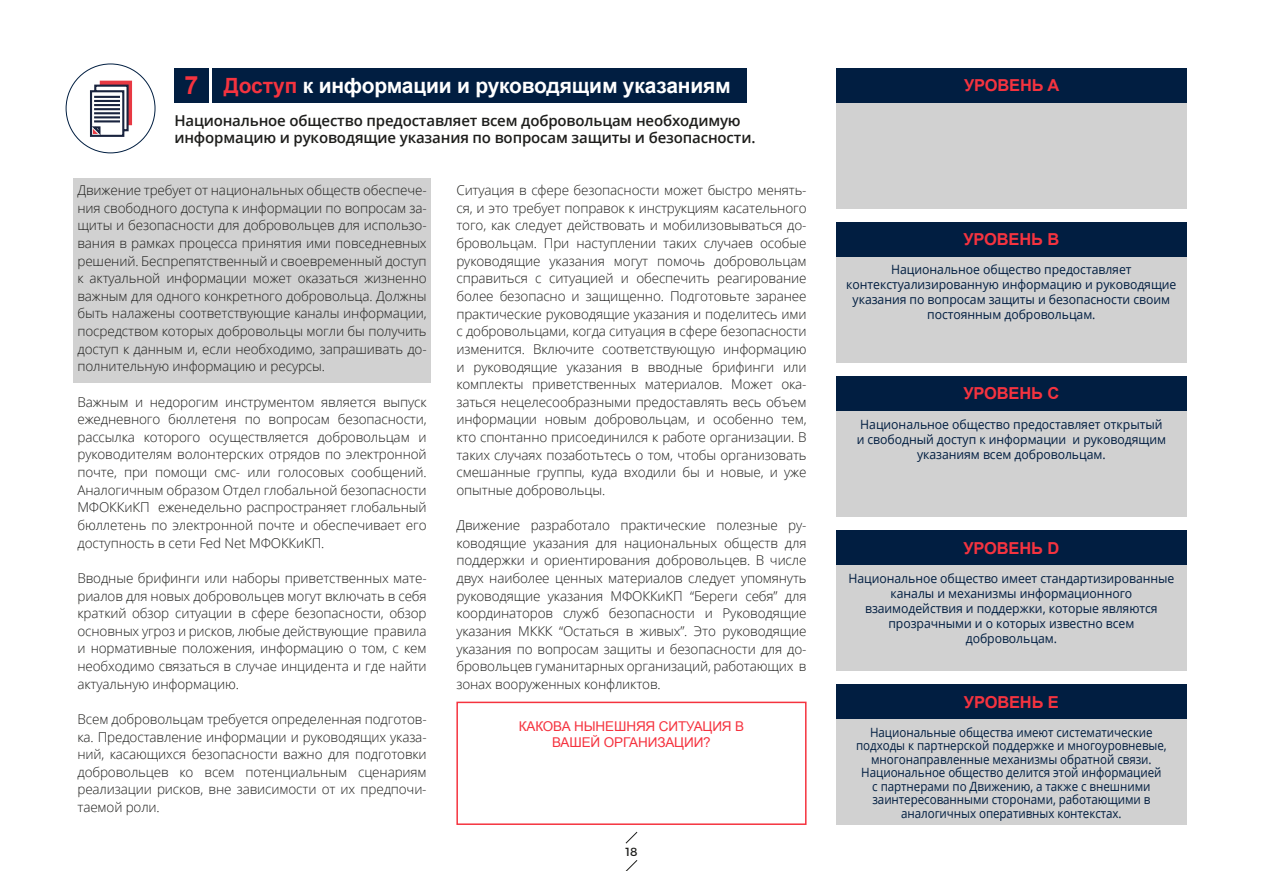
<style>
.page{position:relative;width:1263px;height:893px;background:#fff}
.page>*{position:absolute;margin:0;border:0;box-sizing:border-box;transform-origin:0 0}
.t1{font:700 21px "Arial";letter-spacing:-.01em;color:#fff}
.t2{font:700 16.5px "Arial";letter-spacing:-.01em;color:#f5333f}
.t3{font:600 15px/16.5px "Open Sans";letter-spacing:-.01em;color:#1d1d1b}
.t4{font:300 13.5px/17.7px "Open Sans";letter-spacing:-.01em;color:#1d1d1b;text-align:justify}
.t5{font:13.5px/16.2px "Arial";letter-spacing:-.01em;color:#f5333f;text-align:center}
.t6{font:12.75px/15px "Open Sans";letter-spacing:-.005em;color:#011e41;text-align:center;scale:.96 1}
.t7{font:12.75px/13.5px "Open Sans";letter-spacing:-.005em;color:#011e41;text-align:center;scale:.91 1}
.t8{font:11.85px "Montserrat";color:#1d1d1b}
.s1{font-size:25.2px;color:#f5333f}
.s2{color:#f5333f}
</style>
<div class="page">
<svg style="left:625px;top:831px;width:13px;height:13px"></svg>
<svg style="left:625px;top:860px;width:13px;height:11px"></svg>
<div style="left:73px;top:178px;width:358px;height:205px;background:#d1d1d1"></div>
<div style="left:836px;top:102px;width:350px;height:106px;background:#d1d1d1"></div>
<div style="left:836px;top:68px;width:350px;height:34px;background:#011e41"></div>
<div style="left:836px;top:256px;width:350px;height:106px;background:#d1d1d1"></div>
<div style="left:836px;top:222px;width:350px;height:34px;background:#011e41"></div>
<div style="left:836px;top:410px;width:350px;height:107px;background:#d1d1d1"></div>
<div style="left:836px;top:376px;width:350px;height:34px;background:#011e41"></div>
<div style="left:836px;top:564px;width:350px;height:107px;background:#d1d1d1"></div>
<div style="left:836px;top:530px;width:350px;height:34px;background:#011e41"></div>
<div style="left:836px;top:719px;width:350px;height:106px;background:#d1d1d1"></div>
<div style="left:836px;top:685px;width:350px;height:34px;background:#011e41"></div>
<svg style="left:90px;top:81px;width:42px;height:56px"></svg>
<div style="left:213px;top:68px;width:534px;height:34px;background:#011e41"></div>
<div style="left:174px;top:68px;width:34px;height:34px;background:#011e41"></div>
<div style="left:456px;top:702px;width:350px;height:123px;border:2px solid #f5333f"></div>
<h1 class="t1" style="left:184px;top:71px;width:548px"><span class="s1">7</span> <span class="s2">Доступ</span> к информации и руководящим указаниям</h1>
<p class="t3" style="left:174px;top:112px;width:583px">Национальное общество предоставляет всем добровольцам необходимую информацию и руководящие указания по вопросам защиты и безопасности.</p>
<p class="t4" style="left:77px;top:181px;width:351px">Движение требует от национальных обществ обеспече&shy;ния свободного доступа к информации по вопросам за&shy;щиты и безопасности для добровольцев для использо&shy;вания в рамках процесса принятия ими повседневных решений. Беспрепятственный и своевременный доступ к актуальной информации может оказаться жизненно важным для одного конкретного добровольца. Должны быть налажены соответствующие каналы информации, посредством которых добровольцы могли бы получить доступ к данным и, если необходимо, запрашивать до&shy;полнительную информацию и ресурсы.</p>
<p class="t4" style="left:77px;top:392px;width:351px">Важным и недорогим инструментом является выпуск ежедневного бюллетеня по вопросам безопасности, рассылка которого осуществляется добровольцам и руководителям волонтерских отрядов по электронной почте, при помощи смс- или голосовых сообщений.<br>Аналогичным образом Отдел глобальной безопасности МФОККиКП еженедельно распространяет глобальный бюллетень по электронной почте и обеспечивает его доступность в сети Fed Net МФОККиКП.</p>
<p class="t4" style="left:77px;top:569px;width:351px">Вводные брифинги или наборы приветственных мате&shy;риалов для новых добровольцев могут включать в себя краткий обзор ситуации в сфере безопасности, обзор основных угроз и рисков, любые действующие правила и нормативные положения, информацию о том, с кем необходимо связаться в случае инцидента и где найти актуальную информацию.</p>
<p class="t4" style="left:77px;top:710px;width:351px">Всем добровольцам требуется определенная подготов&shy;ка. Предоставление информации и руководящих указа&shy;ний, касающихся безопасности важно для подготовки добровольцев ко всем потенциальным сценариям реализации рисков, вне зависимости от их предпочи&shy;таемой роли.</p>
<p class="t4" style="left:456px;top:181px;width:352px">Ситуация в сфере безопасности может быстро менять&shy;ся, и это требует поправок к инструкциям касательного того, как следует действовать и мобилизовываться до&shy;бровольцам. При наступлении таких случаев особые руководящие указания могут помочь добровольцам справиться с ситуацией и обеспечить реагирование более безопасно и защищенно. Подготовьте заранее практические руководящие указания и поделитесь ими с добровольцами, когда ситуация в сфере безопасности изменится. Включите соответствующую информацию и руководящие указания в вводные брифинги или комплекты приветственных материалов. Может ока&shy;заться нецелесообразными предоставлять весь объем информации новым добровольцам, и особенно тем, кто спонтанно присоединился к работе организации. В таких случаях позаботьтесь о том, чтобы организовать смешанные группы, куда входили бы и новые, и уже опытные добровольцы.</p>
<p class="t4" style="left:456px;top:516px;width:352px">Движение разработало практические полезные ру&shy;ководящие указания для национальных обществ для поддержки и ориентирования добровольцев. В числе двух наиболее ценных материалов следует упомянуть руководящие указания МФОККиКП “Береги себя” для координаторов служб безопасности и Руководящие указания МККК “Остаться в живых”. Это руководящие указания по вопросам защиты и безопасности для до&shy;бровольцев гуманитарных организаций, работающих в зонах вооруженных конфликтов.</p>
<p class="t5" style="left:519px;top:718px;width:227px">КАКОВА НЫНЕШНЯЯ СИТУАЦИЯ В<br>ВАШЕЙ ОРГАНИЗАЦИИ?</p>
<p class="t8" style="left:625px;top:845px;width:13px">18</p>
<p class="t2" style="left:964px;top:74px;width:97px">УРОВЕНЬ A</p>
<p class="t2" style="left:963px;top:229px;width:97px">УРОВЕНЬ B</p>
<p class="t6" style="left:846px;top:262px;width:345px">Национальное общество предоставляет контекстуализированную информацию и руководящие указания по вопросам защиты и безопасности своим постоянным добровольцам.</p>
<p class="t2" style="left:963px;top:383px;width:97px">УРОВЕНЬ C</p>
<p class="t6" style="left:857px;top:416px;width:324px">Национальное общество предоставляет открытый и свободный доступ к информации и руководящим указаниям всем добровольцам.</p>
<p class="t2" style="left:963px;top:537px;width:97px">УРОВЕНЬ D</p>
<p class="t6" style="left:848px;top:570px;width:341px">Национальное общество имеет стандартизированные каналы и механизмы информационного взаимодействия и поддержки, которые являются прозрачными и о которых известно всем добровольцам.</p>
<p class="t2" style="left:964px;top:691px;width:96px">УРОВЕНЬ E</p>
<p class="t7" style="left:856px;top:725px;width:343px">Национальные общества имеют систематические подходы к партнерской поддержке и многоуровневые, многонаправленные механизмы обратной связи.<br>Национальное общество делится этой информацией<br>с партнерами по Движению, а также с внешними заинтересованными сторонами, работающими в аналогичных оперативных контекстах.</p>
</div>
